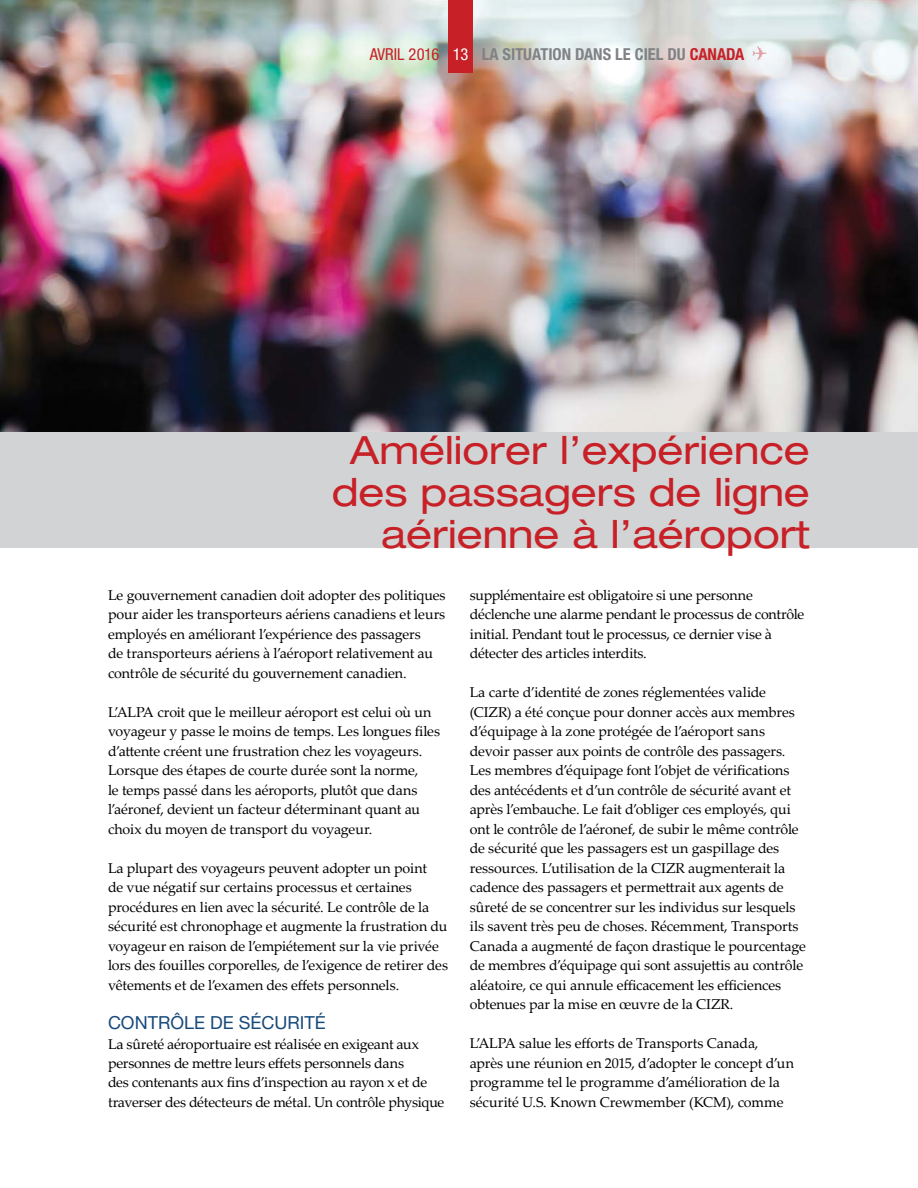
<style>
.page{position:relative;width:918px;height:1188px;background:#fff}
.page>*{position:absolute;margin:0;border:0;box-sizing:border-box;transform-origin:0 0}
.t1{font:expanded 39px/42px "Helvetica Neue LT Std";color:#c82027;text-align:right}
.t2{font:18px "Helvetica Neue LT Std";color:#174a7c}
.t3{font:700 condensed 16.5px "Helvetica Neue LT Std";color:#808285}
.t4{font:14.25px/19.5px "Palatino Linotype";letter-spacing:-.01em;color:#000}
.s1{font-weight:400;color:#c82027}
.s2{font-weight:400;color:#fff}
.s3{color:#c82027}
</style>
<div class="page">
<div style="left:0;top:431px;width:918px;height:117px;background:#d1d3d4"></div>
<img style="left:0;top:0;width:918px;height:431px">
<div style="left:448px;top:0;width:25px;height:72px;background:#c82027"></div>
<svg style="left:753px;top:46px;width:14px;height:14px"></svg>
<p class="t3" style="left:370px;top:44px;width:376px"><span class="s1">AVRIL 2016</span> <span class="s2">13</span> LA SITUATION DANS LE CIEL DU <span class="s3">CANADA</span></p>
<h1 class="t1" style="left:332px;top:428px;width:480px">Améliorer l’expérience des passagers de ligne aérienne à l’aéroport</h1>
<p class="t4" style="left:108px;top:585px;width:339px">Le gouvernement canadien doit adopter des politiques pour aider les transporteurs aériens canadiens et leurs employés en améliorant l’expérience des passagers<br>de transporteurs aériens à l’aéroport relativement au contrôle de sécurité du gouvernement canadien.</p>
<p class="t4" style="left:108px;top:702px;width:334px">L’ALPA croit que le meilleur aéroport est celui où un voyageur y passe le moins de temps. Les longues files d’attente créent une frustration chez les voyageurs.<br>Lorsque des étapes de courte durée sont la norme,<br>le temps passé dans les aéroports, plutôt que dans l’aéronef, devient un facteur déterminant quant au choix du moyen de transport du voyageur.</p>
<p class="t4" style="left:108px;top:858px;width:342px">La plupart des voyageurs peuvent adopter un point<br>de vue négatif sur certains processus et certaines procédures en lien avec la sécurité. Le contrôle de la sécurité est chronophage et augmente la frustration du voyageur en raison de l’empiétement sur la vie privée lors des fouilles corporelles, de l’exigence de retirer des vêtements et de l’examen des effets personnels.</p>
<p class="t2" style="left:108px;top:1012px;width:219px">CONTRÔLE DE SÉCURITÉ</p>
<p class="t4" style="left:108px;top:1033px;width:338px">La sûreté aéroportuaire est réalisée en exigeant aux personnes de mettre leurs effets personnels dans<br>des contenants aux fins d’inspection au rayon x et de traverser des détecteurs de métal. Un contrôle physique</p>
<p class="t4" style="left:470px;top:585px;width:336px">supplémentaire est obligatoire si une personne déclenche une alarme pendant le processus de contrôle initial. Pendant tout le processus, ce dernier vise à détecter des articles interdits.</p>
<p class="t4" style="left:470px;top:682px;width:338px">La carte d’identité de zones réglementées valide (CIZR) a été conçue pour donner accès aux membres d’équipage à la zone protégée de l’aéroport sans devoir passer aux points de contrôle des passagers.<br>Les membres d’équipage font l’objet de vérifications des antécédents et d’un contrôle de sécurité avant et après l’embauche. Le fait d’obliger ces employés, qui ont le contrôle de l’aéronef, de subir le même contrôle de sécurité que les passagers est un gaspillage des ressources. L’utilisation de la CIZR augmenterait la cadence des passagers et permettrait aux agents de sûreté de se concentrer sur les individus sur lesquels ils savent très peu de choses. Récemment, Transports Canada a augmenté de façon drastique le pourcentage de membres d’équipage qui sont assujettis au contrôle aléatoire, ce qui annule efficacement les efficiences obtenues par la mise en œuvre de la CIZR.</p>
<p class="t4" style="left:470px;top:1033px;width:326px">L’ALPA salue les efforts de Transports Canada, après une réunion en 2015, d’adopter le concept d’un programme tel le programme d’amélioration de la sécurité U.S. Known Crewmember (KCM), comme</p>
</div>
